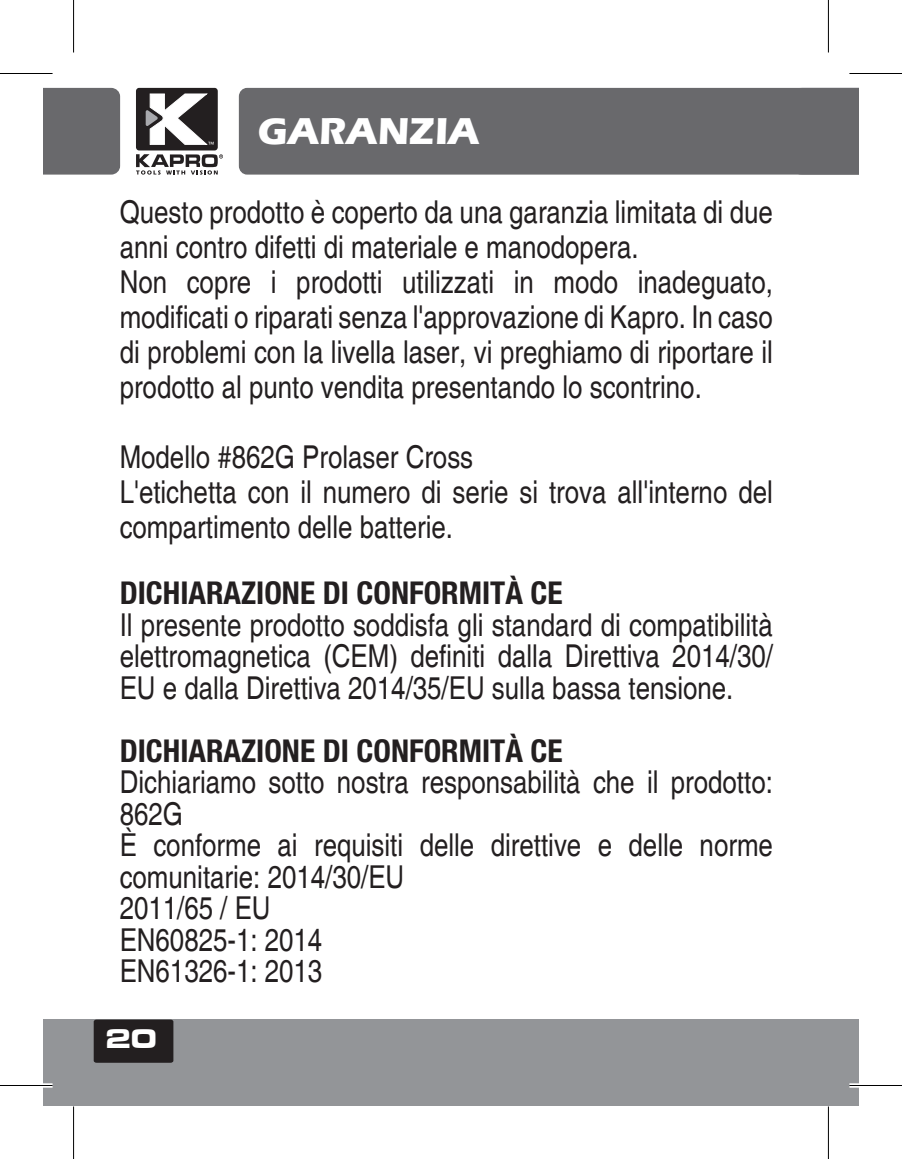
<style>
.page{position:relative;width:902px;height:1159px;background:#fff}
.page>*{position:absolute;margin:0;border:0;box-sizing:border-box;transform-origin:0 0}
.t1{font:700 38.5px "Eras ITC";color:#fff}
.t2{font:condensed 31.5px/31.5px "Helvetica";color:#231f20}
.t3{font:700 condensed 31.5px "Helvetica Neue";color:#231f20}
.t4{font:28px "Microgramma D Bold Exte";color:#fff}
</style>
<div class="page">
<div style="left:44px;top:1020px;width:813px;height:86px;background:#939598"></div>
<div style="left:94px;top:1020px;width:79px;height:43px;background:#231f20;border-radius:3px"></div>
<div style="left:136px;top:88px;width:82px;height:62px;background:#231f20;border-radius:3px"></div>
<svg style="left:136px;top:154px;width:87px;height:21px"></svg>
<svg style="left:146px;top:94px;width:67px;height:51px"></svg>
<div style="left:44px;top:88px;width:76px;height:87px;background:#69696c"></div>
<div style="left:239px;top:88px;width:550px;height:87px;background:#69696c"></div>
<div style="left:789px;top:88px;width:68px;height:87px;background:#69696c"></div>
<div style="left:0;top:1083px;width:52px;height:5px;background:#fff"></div>
<div style="left:849px;top:1083px;width:52px;height:5px;background:#fff"></div>
<div style="left:71px;top:0;width:5px;height:53px;background:#f5f5f5"></div>
<div style="left:71px;top:1106px;width:5px;height:53px;background:#f5f5f5"></div>
<svg style="left:828px;top:0;width:1px;height:53px"></svg>
<svg style="left:828px;top:1106px;width:1px;height:53px"></svg>
<hr style="left:0;top:73px;width:52px;height:1px;background:#000">
<hr style="left:849px;top:73px;width:52px;height:1px;background:#000">
<hr style="left:0;top:1085px;width:52px;height:1px;background:#000">
<hr style="left:849px;top:1085px;width:52px;height:1px;background:#000">
<hr style="left:73px;top:0;width:1px;height:53px;background:#000">
<hr style="left:73px;top:1106px;width:1px;height:53px;background:#000">
<hr style="left:827px;top:0;width:1px;height:53px;background:#000">
<hr style="left:827px;top:1106px;width:1px;height:53px;background:#000">
<p class="t1" style="left:258px;top:109px;width:223px">GARANZIA</p>
<p class="t2" style="left:120px;top:195px;width:654px;line-height:35px">Questo prodotto è coperto da una garanzia limitata di due anni contro difetti di materiale e manodopera.<br>Non copre i prodotti utilizzati in modo inadeguato, modificati o riparati senza l'approvazione di Kapro. In caso di problemi con la livella laser, vi preghiamo di riportare il prodotto al punto vendita presentando lo scontrino.</p>
<p class="t2" style="left:120px;top:440px;width:654px;line-height:35px">Modello #862G Prolaser Cross<br>L'etichetta con il numero di serie si trova all'interno del compartimento delle batterie.</p>
<p class="t3" style="left:120px;top:574px;width:444px">DICHIARAZIONE DI CONFORMITÀ CE</p>
<p class="t2" style="left:120px;top:609px;width:654px;text-align:justify">Il presente prodotto soddisfa gli standard di compatibilità elettromagnetica (CEM) definiti dalla Direttiva 2014/30/ EU e dalla Direttiva 2014/35/EU sulla bassa tensione.</p>
<p class="t3" style="left:120px;top:732px;width:444px">DICHIARAZIONE DI CONFORMITÀ CE</p>
<p class="t2" style="left:120px;top:767px;width:654px">Dichiariamo sotto nostra responsabilità che il prodotto:<br>862G<br>È conforme ai requisiti delle direttive e delle norme comunitarie: 2014/30/EU<br>2011/65 / EU<br>EN60825-1: 2014<br>EN61326-1: 2013</p>
<p class="t4" style="left:105px;top:1020px;width:52px">20</p>
</div>
